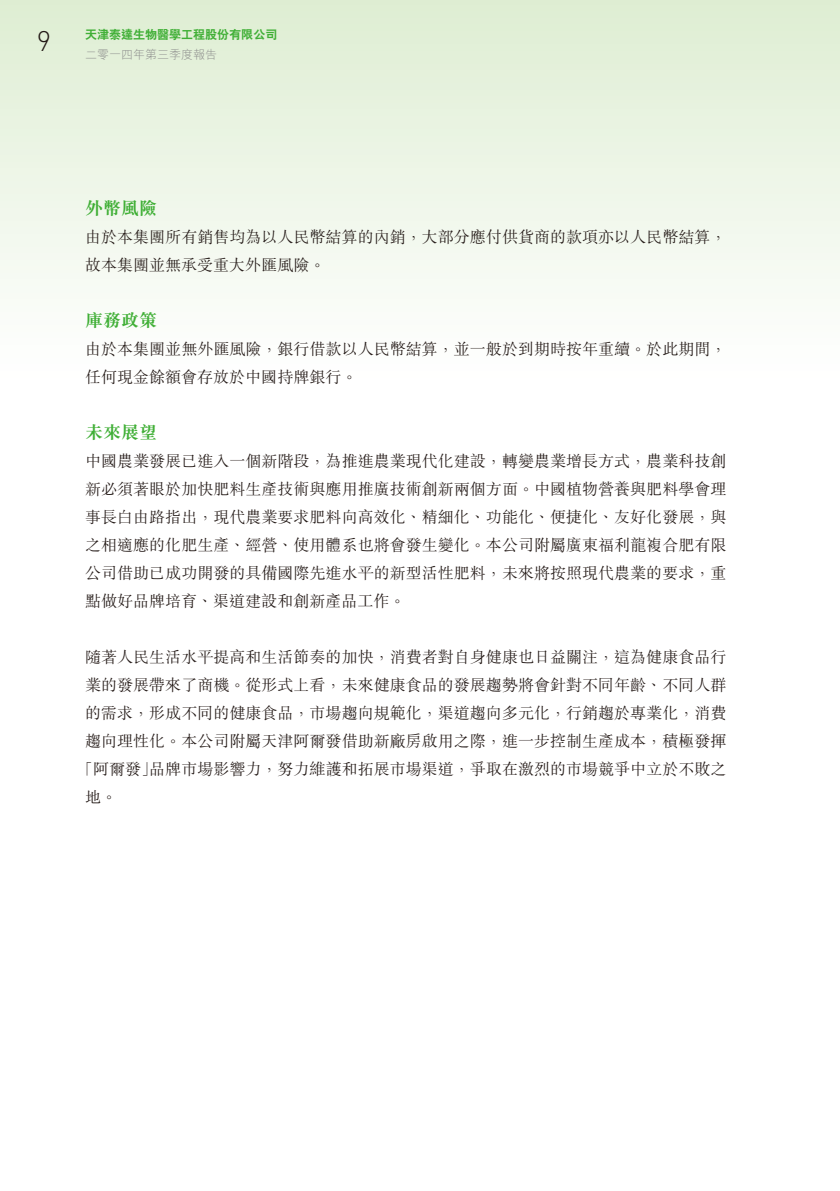
<style>
.page{position:relative;width:840px;height:1191px;background:#fff}
.page>*{position:absolute;margin:0;border:0;box-sizing:border-box;transform-origin:0 0}
.t1{font:300 28px "DIN Pro";color:#231916}
.t2{font:18px "M Sung HK Bold E Ten B5 H";color:#40af36}
.t3{font:16px/28px "M Sung HK Light E Ten B5 H";color:#231916}
.t4{font:12px "C Hei 2 HK Xbold E Ten B5 H";color:#40af36}
.t5{font:12px "M Hei HK Light E Ten B5 H";color:#898989}
</style>
<div class="page">
<div style="left:0;top:0;width:839px;height:388px;background:linear-gradient(to bottom,#deedd2,#fff)"></div>
<h1 class="t1" style="left:37px;top:31px;width:16px">9</h1>
<p class="t4" style="left:85px;top:30px;width:194px">天津泰達生物醫學工程股份有限公司</p>
<p class="t5" style="left:85px;top:50px;width:134px">二零一四年第三季度報告</p>
<p class="t2" style="left:85px;top:201px;width:73px">外幣風險</p>
<p class="t3" style="left:85px;top:225px;width:642px">由於本集團所有銷售均為以人民幣結算的內銷，大部分應付供貨商的款項亦以人民幣結算，故本集團並無承受重大外匯風險。</p>
<p class="t2" style="left:85px;top:313px;width:73px">庫務政策</p>
<p class="t3" style="left:85px;top:337px;width:642px">由於本集團並無外匯風險，銀行借款以人民幣結算，並一般於到期時按年重續。於此期間，任何現金餘額會存放於中國持牌銀行。</p>
<p class="t2" style="left:85px;top:425px;width:73px">未來展望</p>
<p class="t3" style="left:85px;top:449px;width:642px;text-align:justify">中國農業發展已進入一個新階段，為推進農業現代化建設，轉變農業增長方式，農業科技創新必須著眼於加快肥料生產技術與應用推廣技術創新兩個方面。中國植物營養與肥料學會理事長白由路指出，現代農業要求肥料向高效化、精細化、功能化、便捷化、友好化發展，與之相適應的化肥生產、經營、使用體系也將會發生變化。本公司附屬廣東福利龍複合肥有限公司借助已成功開發的具備國際先進水平的新型活性肥料，未來將按照現代農業的要求，重點做好品牌培育、渠道建設和創新產品工作。</p>
<p class="t3" style="left:85px;top:645px;width:642px">隨著人民生活水平提高和生活節奏的加快，消費者對自身健康也日益關注，這為健康食品行</p>
<p class="t3" style="left:85px;top:673px;width:642px">業的發展帶來了商機。從形式上看，未來健康食品的發展趨勢將會針對不同年齡、不同人群</p>
<p class="t3" style="left:85px;top:701px;width:642px">的需求，形成不同的健康食品，市場趨向規範化，渠道趨向多元化，行銷趨於專業化，消費</p>
<p class="t3" style="left:85px;top:729px;width:642px">趨向理性化。本公司附屬天津阿爾發借助新廠房啟用之際，進一步控制生產成本，積極發揮</p>
<p class="t3" style="left:77px;top:757px;width:650px">「阿爾發」品牌市場影響力，努力維護和拓展市場渠道，爭取在激烈的市場競爭中立於不敗之</p>
<p class="t3" style="left:85px;top:785px;width:33px">地。</p>
</div>
